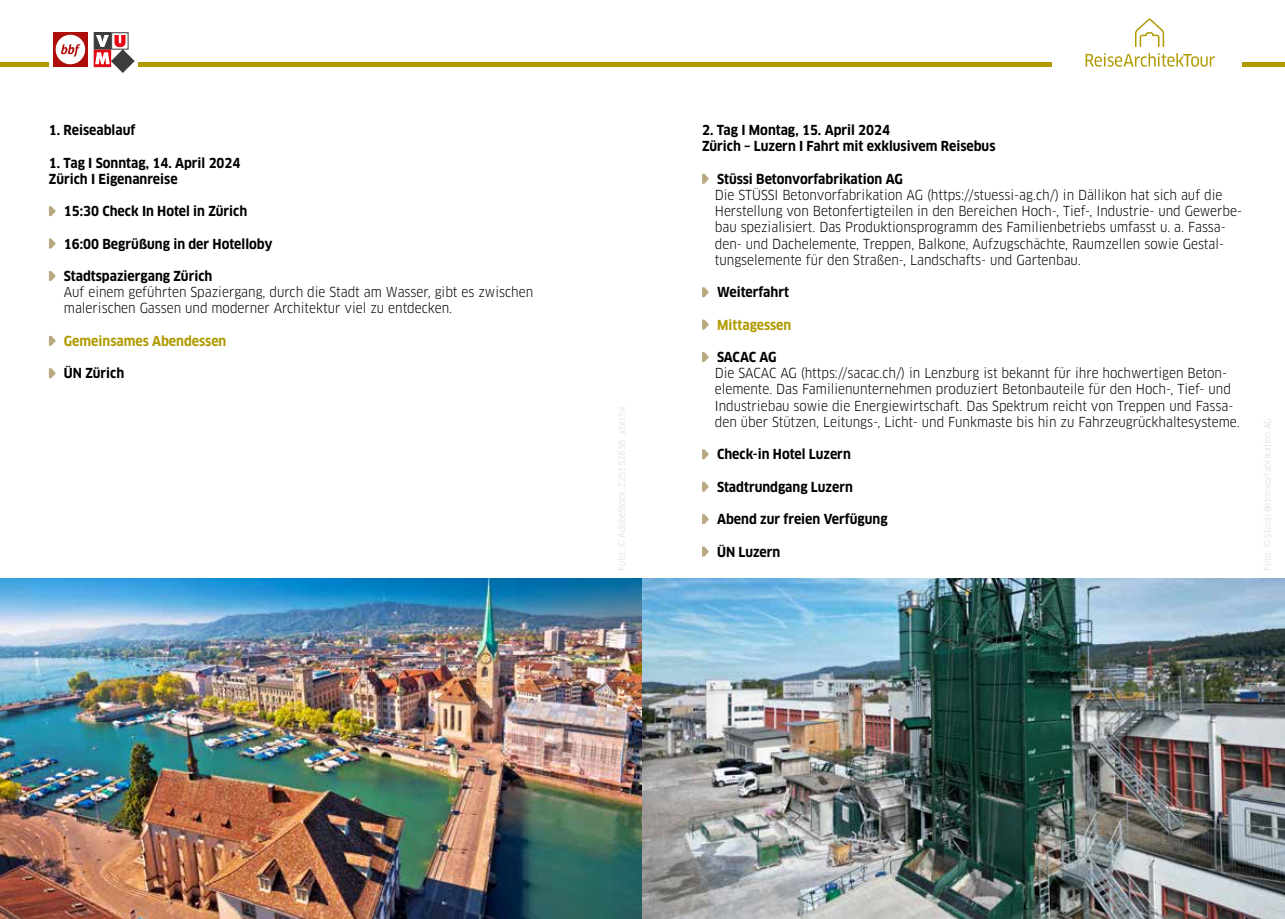
<style>
.page{position:relative;width:1285px;height:919px;background:#fff}
.page>*{position:absolute;margin:0;border:0;box-sizing:border-box;transform-origin:0 0}
.t1{font:13.5px/16.2px "Clan Pro Narr";color:#000}
.t2{font:700 13.5px/16.2px "Clan Pro Narr";color:#000}
.t3{font:700 13.5px "Clan Pro Narr";color:#b09a00}
</style>
<div class="page">
<div style="left:0;top:62px;width:604px;height:5px;background:#b09a00"></div>
<div style="left:49px;top:29px;width:89px;height:47px;background:#fff"></div>
<div style="left:600px;top:62px;width:59px;height:5px;background:#b09a00"></div>
<svg style="left:49px;top:206px;width:7px;height:10px"></svg>
<svg style="left:49px;top:238px;width:7px;height:10px"></svg>
<svg style="left:49px;top:271px;width:7px;height:10px"></svg>
<svg style="left:49px;top:336px;width:7px;height:10px"></svg>
<svg style="left:49px;top:368px;width:7px;height:10px"></svg>
<div style="left:53px;top:32px;width:35px;height:35px;background:#ae0f0a"></div>
<div style="left:56px;top:35px;width:29px;height:29px;background:#fff;border-radius:50%"></div>
<svg style="left:61px;top:44px;width:19px;height:13px"></svg>
<div style="left:94px;top:33px;width:17px;height:16px;border:1px solid #3c3c3b"></div>
<div style="left:94px;top:50px;width:17px;height:17px;border:1px solid #e30613"></div>
<svg style="left:95px;top:35px;width:39px;height:37px"></svg>
<img style="left:0;top:578px;width:642px;height:340px">
<div style="left:636px;top:62px;width:415px;height:5px;background:#b09a00"></div>
<div style="left:1242px;top:62px;width:42px;height:5px;background:#b09a00"></div>
<svg style="left:702px;top:174px;width:6px;height:10px"></svg>
<svg style="left:702px;top:287px;width:6px;height:10px"></svg>
<svg style="left:702px;top:319px;width:6px;height:10px"></svg>
<svg style="left:702px;top:352px;width:6px;height:10px"></svg>
<svg style="left:702px;top:449px;width:6px;height:10px"></svg>
<svg style="left:702px;top:481px;width:6px;height:10px"></svg>
<svg style="left:702px;top:514px;width:6px;height:10px"></svg>
<svg style="left:702px;top:546px;width:6px;height:10px"></svg>
<img style="left:642px;top:578px;width:642px;height:340px">
<svg style="left:1085px;top:53px;width:129px;height:14px"></svg>
<svg style="left:1135px;top:19px;width:28px;height:28px"></svg>
<p class="t2" style="left:49px;top:122px;width:88px">1. Reiseablauf</p>
<p class="t2" style="left:49px;top:154px;width:193px">1. Tag I Sonntag, 14. April 2024<br>Zürich I Eigenanreise</p>
<p class="t2" style="left:64px;top:203px;width:185px">15:30 Check In Hotel in Zürich</p>
<p class="t2" style="left:64px;top:235px;width:210px">16:00 Begrüßung in der Hotelloby</p>
<p class="t2" style="left:64px;top:268px;width:150px">Stadtspaziergang Zürich</p>
<p class="t1" style="left:64px;top:284px;width:470px">Auf einem geführten Spaziergang, durch die Stadt am Wasser, gibt es zwischen malerischen Gassen und moderner Architektur viel zu entdecken.</p>
<p class="t3" style="left:64px;top:333px;width:164px">Gemeinsames Abendessen</p>
<p class="t2" style="left:64px;top:365px;width:62px">ÜN Zürich</p>
<p class="t2" style="left:702px;top:122px;width:295px">2. Tag I Montag, 15. April 2024<br>Zürich – Luzern I Fahrt mit exklusivem Reisebus</p>
<p class="t2" style="left:717px;top:171px;width:187px">Stüssi Betonvorfabrikation AG</p>
<p class="t1" style="left:714px;top:187px;width:529px">Die STÜSSI Betonvorfabrikation AG (https://stuessi-ag.ch/) in Dällikon hat sich auf die Herstellung von Betonfertigteilen in den Bereichen Hoch-, Tief-, Industrie- und Gewerbe&shy;bau spezialisiert. Das Produktionsprogramm des Familienbetriebs umfasst u. a. Fassa&shy;den- und Dachelemente, Treppen, Balkone, Aufzugschächte, Raumzellen sowie Gestal&shy;tungselemente für den Straßen-, Landschafts- und Gartenbau.</p>
<p class="t2" style="left:717px;top:284px;width:73px">Weiterfahrt</p>
<p class="t3" style="left:717px;top:317px;width:76px">Mittagessen</p>
<p class="t2" style="left:717px;top:349px;width:61px">SACAC AG</p>
<p class="t1" style="left:714px;top:365px;width:526px">Die SACAC AG (https://sacac.ch/) in Lenzburg ist bekannt für ihre hochwertigen Beton&shy;elemente. Das Familienunternehmen produziert Betonbauteile für den Hoch-, Tief- und Industriebau sowie die Energiewirtschaft. Das Spektrum reicht von Treppen und Fassa&shy;den über Stützen, Leitungs-, Licht- und Funkmaste bis hin zu Fahrzeugrückhaltesysteme.</p>
<p class="t2" style="left:717px;top:446px;width:135px">Check-in Hotel Luzern</p>
<p class="t2" style="left:717px;top:478px;width:137px">Stadtrundgang Luzern</p>
<p class="t2" style="left:717px;top:511px;width:172px">Abend zur freien Verfügung</p>
<p class="t2" style="left:717px;top:543px;width:65px">ÜN Luzern</p>
</div>
